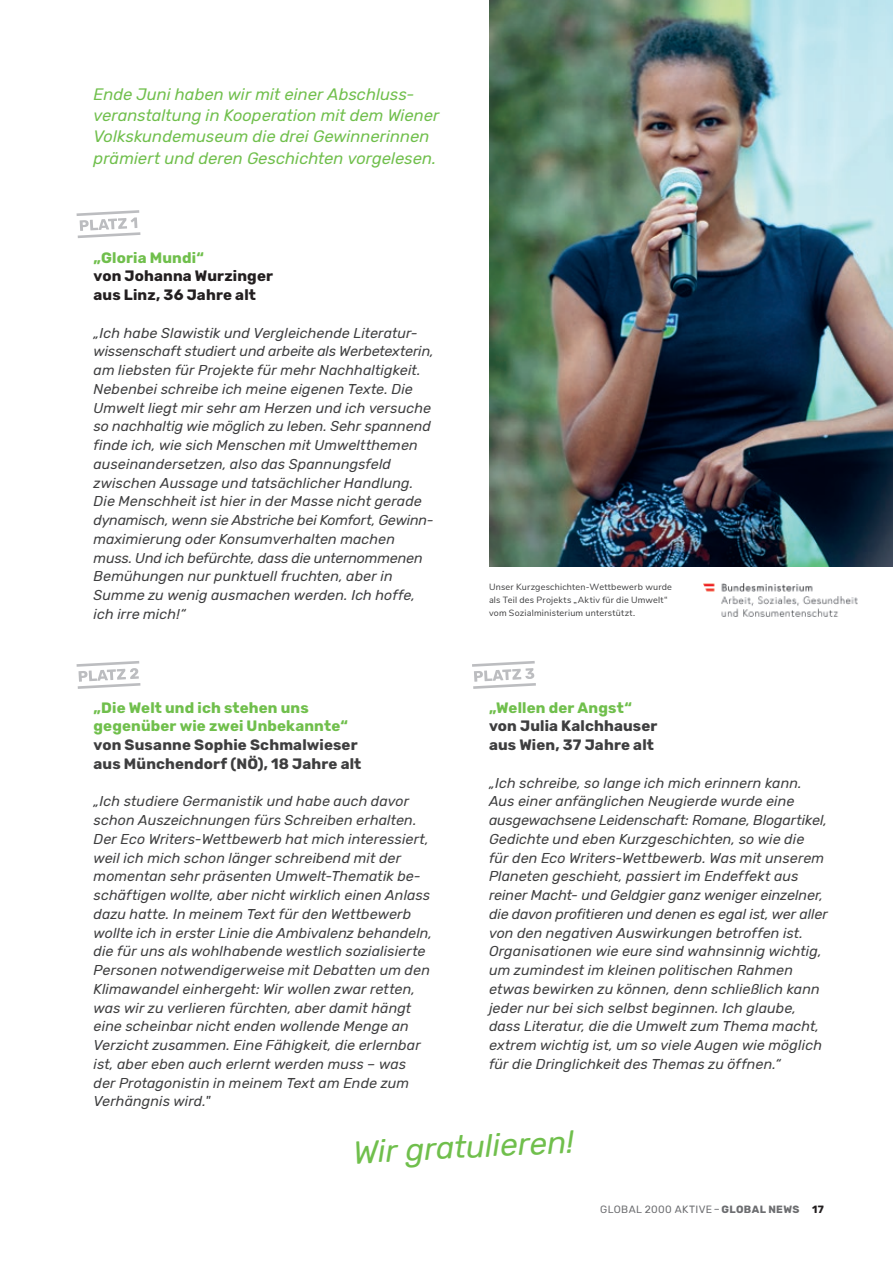
<style>
.page{position:relative;width:893px;height:1263px;background:#fff}
.page>*{position:absolute;margin:0;border:0;box-sizing:border-box;transform-origin:0 0}
.t1{font:italic 31.8px "Rubik";color:#70bf4c}
.t2{font:italic 16.5px/21px "Rubik";letter-spacing:.005em;color:#70bf4c}
.t3{font:700 15px/18.8px "Rubik";letter-spacing:.01em;color:#3e3e3f}
.t4{font:700 15px/18.8px "Rubik";letter-spacing:.01em;color:#70bf4c}
.t5{font:700 15px/18.8px "Rubik";letter-spacing:.01em;color:#231f20}
.t6{font:italic 14.25px/18.8px "Rubik";letter-spacing:.005em;color:#3e3e3f}
.t7{font:10.5px "Rubik";letter-spacing:.035em;color:#6c6d70}
.t8{font:9px/12.9px "Nunito Sans";letter-spacing:.025em;color:#3e3e3f}
.s1{font-weight:700}
.s2{font-weight:700;color:#231f20}
</style>
<div class="page">
<img style="left:489px;top:0;width:404px;height:567px">
<svg style="left:77px;top:210px;width:63px;height:28px"></svg>
<svg style="left:77px;top:661px;width:63px;height:28px"></svg>
<img style="left:703px;top:583px;width:155px;height:33px">
<svg style="left:472px;top:661px;width:64px;height:28px"></svg>
<p class="t2" style="left:94px;top:85px;width:347px">Ende Juni haben wir mit einer Abschluss&shy;veranstaltung in Kooperation mit dem Wiener Volkskundemuseum die drei Gewinnerinnen prämiert und deren Geschichten vorgelesen.</p>
<p class="t4" style="left:94px;top:248px;width:112px">„Gloria Mundi“</p>
<p class="t5" style="left:94px;top:267px;width:181px">von Johanna Wurzinger aus Linz, 36 Jahre alt</p>
<p class="t6" style="left:94px;top:324px;width:342px">„Ich habe Slawistik und Vergleichende Literatur&shy;wissenschaft studiert und arbeite als Werbetexterin, am liebsten für Projekte für mehr Nachhaltigkeit.<br>Nebenbei schreibe ich meine eigenen Texte. Die Umwelt liegt mir sehr am Herzen und ich versuche so nachhaltig wie möglich zu leben. Sehr spannend finde ich, wie sich Menschen mit Umweltthemen auseinandersetzen, also das Spannungsfeld zwischen Aussage und tatsächlicher Handlung.<br>Die Menschheit ist hier in der Masse nicht gerade dynamisch, wenn sie Abstriche bei Komfort, Gewinn&shy;maximierung oder Konsumverhalten machen muss. Und ich befürchte, dass die unternommenen Bemühungen nur punktuell fruchten, aber in Summe zu wenig ausmachen werden. Ich hoffe, ich irre mich!“</p>
<p class="t4" style="left:94px;top:698px;width:256px">„Die Welt und ich stehen uns gegenüber wie zwei Unbekannte“</p>
<p class="t3" style="left:94px;top:736px;width:269px">von Susanne Sophie Schmalwieser aus Münchendorf (NÖ), 18 Jahre alt</p>
<p class="t6" style="left:94px;top:792px;width:340px">„Ich studiere Germanistik und habe auch davor schon Auszeichnungen fürs Schreiben erhalten.<br>Der Eco Writers-Wettbewerb hat mich interessiert, weil ich mich schon länger schreibend mit der momentan sehr präsenten Umwelt-Thematik be&shy;schäftigen wollte, aber nicht wirklich einen Anlass dazu hatte. In meinem Text für den Wettbewerb wollte ich in erster Linie die Ambivalenz behandeln, die für uns als wohlhabende westlich sozialisierte Personen notwendigerweise mit Debatten um den Klimawandel einhergeht: Wir wollen zwar retten, was wir zu verlieren fürchten, aber damit hängt eine scheinbar nicht enden wollende Menge an Verzicht zusammen. Eine Fähigkeit, die erlernbar ist, aber eben auch erlernt werden muss – was<br>der Protagonistin in meinem Text am Ende zum Verhängnis wird."</p>
<p class="t8" style="left:489px;top:580px;width:184px">Unser Kurzgeschichten-Wettbewerb wurde als Teil des Projekts „Aktiv für die Umwelt“ vom Sozialministerium unterstützt.</p>
<p class="t4" style="left:489px;top:698px;width:144px">„Wellen der Angst“</p>
<p class="t3" style="left:489px;top:717px;width:170px">von Julia Kalchhauser aus Wien, 37 Jahre alt</p>
<p class="t6" style="left:489px;top:774px;width:340px">„Ich schreibe, so lange ich mich erinnern kann.<br>Aus einer anfänglichen Neugierde wurde eine ausgewachsene Leidenschaft: Romane, Blogartikel, Gedichte und eben Kurzgeschichten, so wie die<br>für den Eco Writers-Wettbewerb. Was mit unserem Planeten geschieht, passiert im Endeffekt aus reiner Macht- und Geldgier ganz weniger einzelner, die davon profitieren und denen es egal ist, wer aller von den negativen Auswirkungen betroffen ist.<br>Organisationen wie eure sind wahnsinnig wichtig, um zumindest im kleinen politischen Rahmen etwas bewirken zu können, denn schließlich kann jeder nur bei sich selbst beginnen. Ich glaube, dass Literatur, die die Umwelt zum Thema macht, extrem wichtig ist, um so viele Augen wie möglich für die Dringlichkeit des Themas zu öffnen.“</p>
<h1 class="t1" style="left:352px;top:1135px;width:222px;rotate:-3deg">Wir gratulieren!</h1>
<p class="t7" style="left:600px;top:1203px;width:225px">GLOBAL 2000 AKTIVE– <span class="s1">GLOBAL NEWS</span> <span class="s2">17</span></p>
</div>
